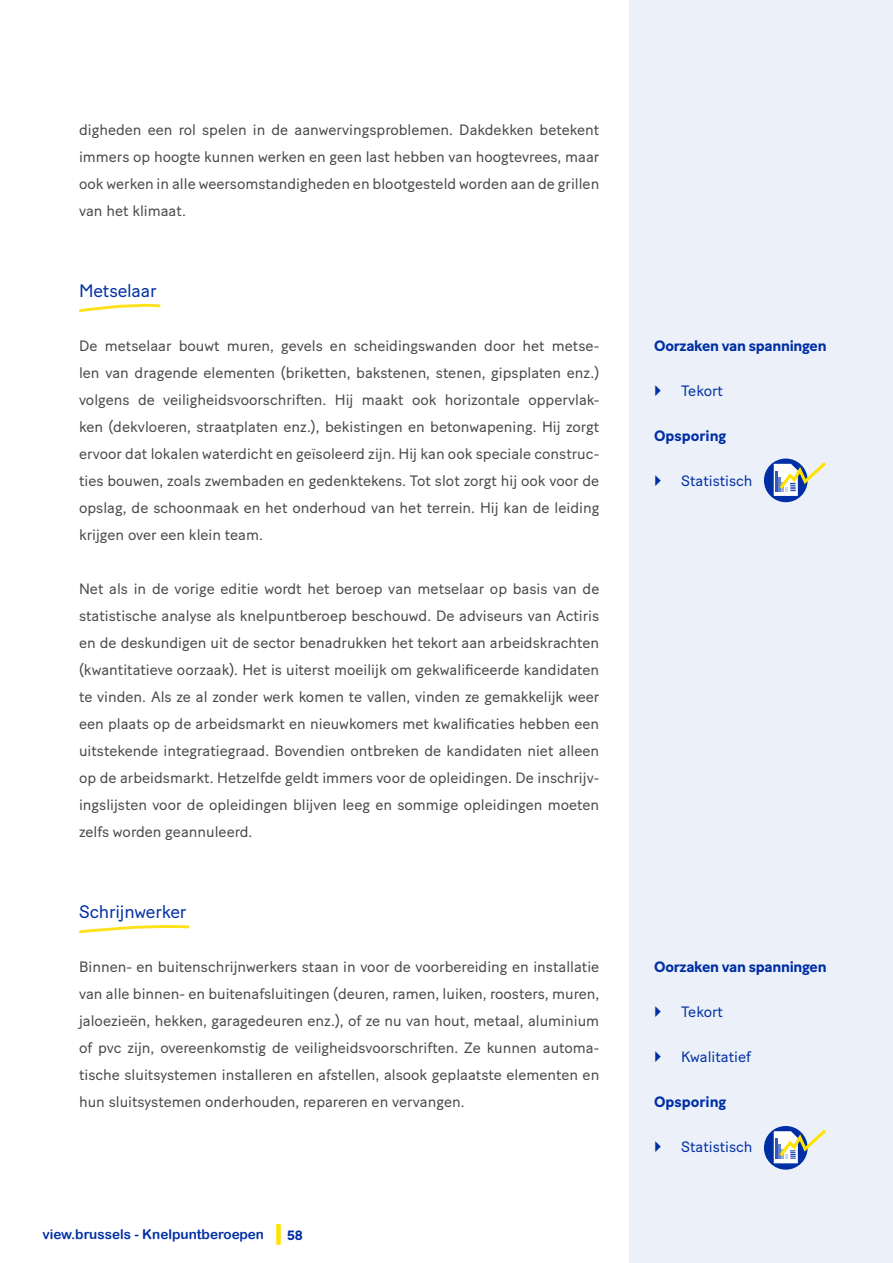
<style>
.page{position:relative;width:893px;height:1263px;background:#fff}
.page>*{position:absolute;margin:0;border:0;box-sizing:border-box;transform-origin:0 0}
.t1{font:18px "Baton Turbo";letter-spacing:-.01em;color:#002fa5}
.t2{font:15px/27px "Baton Turbo";color:#494947;text-align:justify}
.t3{font:15px "Baton Turbo";color:#002fa5}
.t4{font:700 15px "Baton Turbo";letter-spacing:-.02em;color:#002fa5}
.t5{font:700 15px "Baton Turbo";color:#002fa5}
.t6{font:13.5px "Arial Rounded MT Bold";color:#002fa5}
.t7{font:700 13.5px "Baton Turbo";color:#002fa5}
</style>
<div class="page">
<div style="left:276px;top:1224px;width:5px;height:21px;background:#ffe200"></div>
<div style="left:629px;top:0;width:264px;height:1263px;background:#ecf1f9"></div>
<svg style="left:79px;top:304px;width:81px;height:8px"></svg>
<svg style="left:764px;top:458px;width:44px;height:44px"></svg>
<svg style="left:774px;top:459px;width:52px;height:37px"></svg>
<svg style="left:764px;top:1126px;width:44px;height:44px"></svg>
<svg style="left:774px;top:1126px;width:52px;height:37px"></svg>
<svg style="left:79px;top:925px;width:110px;height:8px"></svg>
<p class="t2" style="left:79px;top:115px;width:522px">digheden een rol spelen in de aanwervingsproblemen. Dakdekken betekent immers op hoogte kunnen werken en geen last hebben van hoogtevrees, maar ook werken in alle weersomstandigheden en blootgesteld worden aan de grillen van het klimaat.</p>
<p class="t1" style="left:79px;top:277px;width:79px">Metselaar</p>
<p class="t2" style="left:79px;top:331px;width:522px">De metselaar bouwt muren, gevels en scheidingswanden door het metse&shy;len van dragende elementen (briketten, bakstenen, stenen, gipsplaten enz.) volgens de veiligheidsvoorschriften. Hij maakt ook horizontale oppervlak&shy;ken (dekvloeren, straatplaten enz.), bekistingen en betonwapening. Hij zorgt ervoor dat lokalen waterdicht en geïsoleerd zijn. Hij kan ook speciale construc&shy;ties bouwen, zoals zwembaden en gedenktekens. Tot slot zorgt hij ook voor de opslag, de schoonmaak en het onderhoud van het terrein. Hij kan de leiding krijgen over een klein team.</p>
<p class="t2" style="left:79px;top:574px;width:522px">Net als in de vorige editie wordt het beroep van metselaar op basis van de statistische analyse als knelpuntberoep beschouwd. De adviseurs van Actiris en de deskundigen uit de sector benadrukken het tekort aan arbeidskrachten (kwantitatieve oorzaak). Het is uiterst moeilijk om gekwalificeerde kandidaten te vinden. Als ze al zonder werk komen te vallen, vinden ze gemakkelijk weer een plaats op de arbeidsmarkt en nieuwkomers met kwalificaties hebben een uitstekende integratiegraad. Bovendien ontbreken de kandidaten niet alleen op de arbeidsmarkt. Hetzelfde geldt immers voor de opleidingen. De inschrijv&shy;ingslijsten voor de opleidingen blijven leeg en sommige opleidingen moeten zelfs worden geannuleerd.</p>
<p class="t1" style="left:79px;top:898px;width:109px">Schrijnwerker</p>
<p class="t2" style="left:79px;top:952px;width:522px">Binnen- en buitenschrijnwerkers staan in voor de voorbereiding en installatie van alle binnen- en buitenafsluitingen (deuren, ramen, luiken, roosters, muren, jaloezieën, hekken, garagedeuren enz.), of ze nu van hout, metaal, aluminium of pvc zijn, overeenkomstig de veiligheidsvoorschriften. Ze kunnen automa&shy;tische sluitsystemen installeren en afstellen, alsook geplaatste elementen en hun sluitsystemen onderhouden, repareren en vervangen.</p>
<p class="t6" style="left:42px;top:1226px;width:223px">view.brussels - Knelpuntberoepen</p>
<p class="t7" style="left:287px;top:1225px;width:17px">58</p>
<p class="t4" style="left:654px;top:334px;width:174px">Oorzaken van spanningen</p>
<p class="t3" style="left:681px;top:379px;width:43px">Tekort</p>
<p class="t5" style="left:654px;top:425px;width:74px">Opsporing</p>
<p class="t3" style="left:681px;top:470px;width:73px">Statistisch</p>
<p class="t4" style="left:654px;top:955px;width:174px">Oorzaken van spanningen</p>
<p class="t3" style="left:681px;top:1000px;width:43px">Tekort</p>
<p class="t3" style="left:681px;top:1045px;width:71px">Kwalitatief</p>
<p class="t5" style="left:654px;top:1091px;width:74px">Opsporing</p>
<p class="t3" style="left:681px;top:1136px;width:73px">Statistisch</p>
</div>
